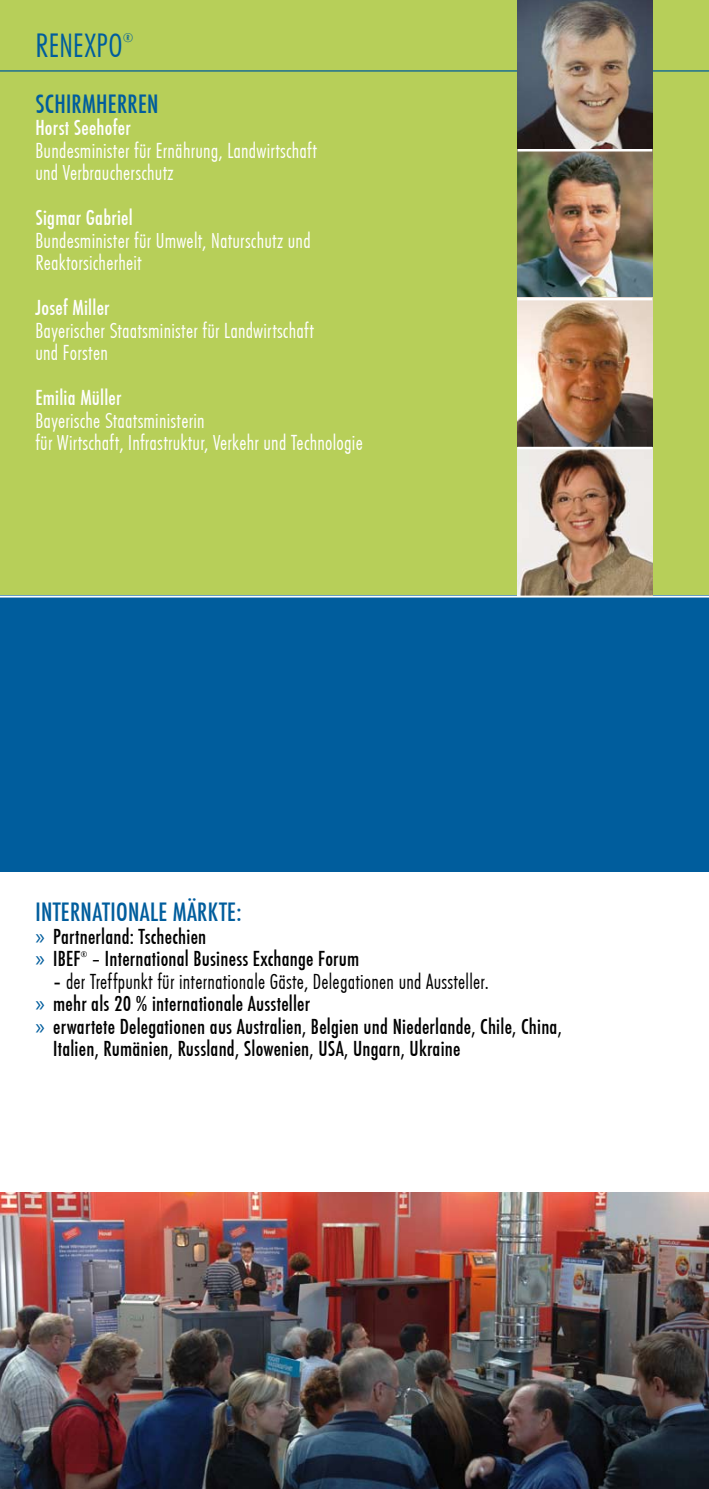
<style>
.page{position:relative;width:709px;height:1489px;background:#fff}
.page>*{position:absolute;margin:0;border:0;box-sizing:border-box;transform-origin:0 0}
.t1{font:35px "Futura T Lig Con";letter-spacing:.01em;color:#005d9d}
.t2{font:27.5px "Futura T Med Con";letter-spacing:.01em;color:#005d9d}
.t3{font:22.5px/22.5px "Futura T Lig Con";letter-spacing:.01em;color:#fff}
.t4{font:22.5px/22.5px "Futura T Med Con";letter-spacing:.01em;color:#000}
.t5{font:22.5px "Futura T Lig Con";letter-spacing:.01em;color:#000}
.t6{font:13.25px "Futura T Lig Con";color:#005d9d}
.t7{font:8.5px "Futura T Med Con";color:#000}
.s1{font-family:"Futura T Med Con"}
.s2{font-family:"Myriad Pro";color:#005d9d}
</style>
<div class="page">
<div style="left:0;top:0;width:709px;height:595px;background:#b7cf59"></div>
<div style="left:0;top:595px;width:709px;height:277px;background:#005d9d"></div>
<hr style="left:0;top:70px;width:709px;height:2px;background:#005d9d">
<img style="left:0;top:1192px;width:709px;height:296px">
<img style="left:517px;top:0;width:135px;height:595px">
<hr style="left:517px;top:149px;width:135px;height:2px;background:#fff">
<hr style="left:517px;top:298px;width:135px;height:2px;background:#fff">
<hr style="left:517px;top:447px;width:135px;height:2px;background:#fff">
<hr style="left:0;top:595px;width:709px;height:2px;background:#fff">
<p class="t1" style="left:35px;top:26px;width:89px">RENEXPO</p>
<p class="t6" style="left:123px;top:31px;width:12px">®</p>
<p class="t2" style="left:35px;top:89px;width:125px">Schirmherren</p>
<p class="t3" style="left:35px;top:117px;width:283px"><span class="s1">Horst Seehofer<br></span>Bundesminister für Ernährung, Landwirtschaft und Verbraucherschutz</p>
<p class="t3" style="left:35px;top:207px;width:277px"><span class="s1">Sigmar Gabriel<br></span>Bundesminister für Umwelt, Naturschutz und<br>Reaktorsicherheit</p>
<p class="t3" style="left:35px;top:297px;width:280px"><span class="s1">Josef Miller<br></span>Bayerischer Staatsminister für Landwirtschaft und Forsten</p>
<p class="t3" style="left:35px;top:387px;width:329px"><span class="s1">Emilia Müller<br></span>Bayerische Staatsministerin<br>für Wirtschaft, Infrastruktur, Verkehr und Technologie</p>
<p class="t2" style="left:35px;top:897px;width:208px">Internationale Märkte:</p>
<p class="t4" style="left:35px;top:925px;width:172px"><span class="s2">»</span> Partnerland: Tschechien <span class="s2">»</span> IBEF</p>
<p class="t7" style="left:81px;top:949px;width:8px">®</p>
<p class="t4" style="left:92px;top:947px;width:269px">– International Business Exchange Forum</p>
<p class="t5" style="left:53px;top:969px;width:437px">– der Treffpunkt für internationale Gäste, Delegationen und Aussteller.</p>
<p class="t4" style="left:35px;top:992px;width:276px"><span class="s2">»</span> mehr als 20 % internationale Aussteller</p>
<p class="t4" style="left:35px;top:1015px;width:528px"><span class="s2">»</span> erwartete Delegationen aus Australien, Belgien und Niederlande, Chile, China,</p>
<p class="t4" style="left:53px;top:1037px;width:409px">Italien, Rumänien, Russland, Slowenien, USA, Ungarn, Ukraine</p>
</div>
